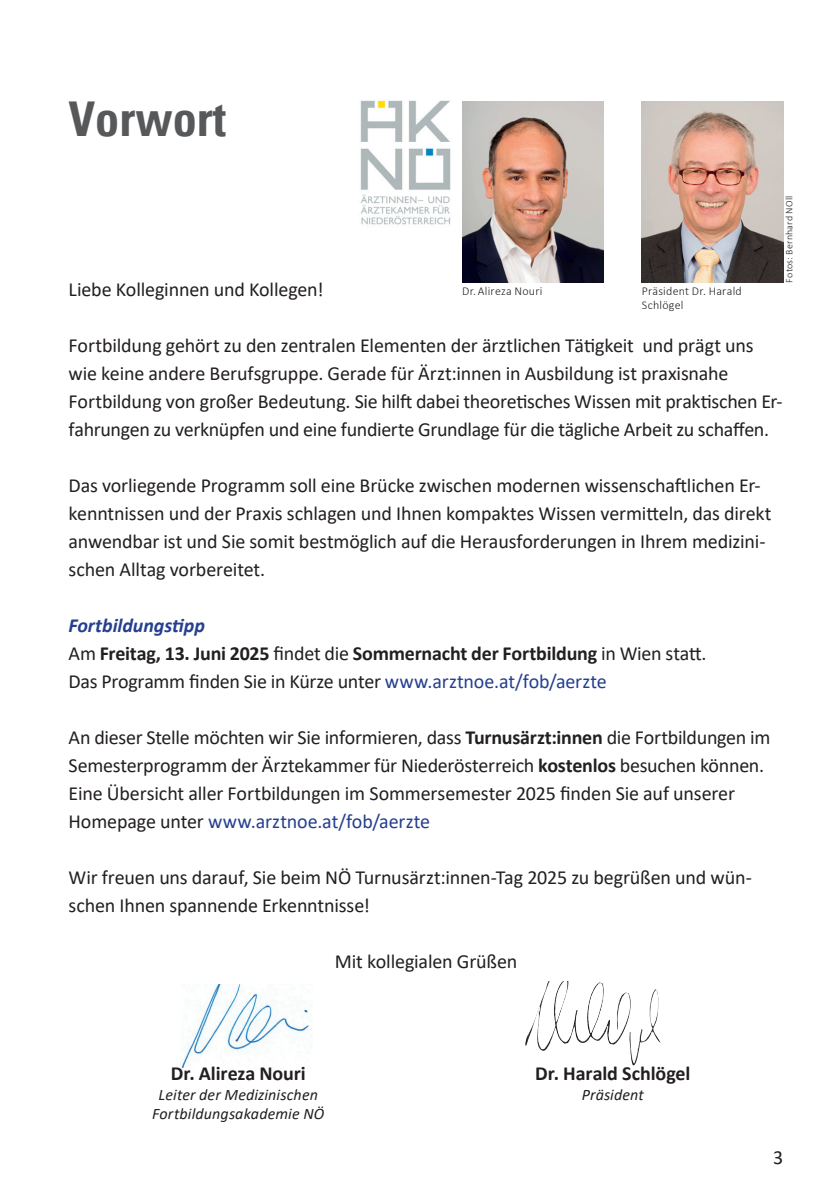
<style>
.page{position:relative;width:840px;height:1191px;background:#fff}
.page>*{position:absolute;margin:0;border:0;box-sizing:border-box;transform-origin:0 0}
.t1{font:700 condensed 48px "Univers";color:#57585a}
.t2{font:20px/28px "Calibri";letter-spacing:-.01em;color:#231f20}
.t3{font:700 20px "Calibri";letter-spacing:-.005em;color:#231f20}
.t4{font:italic 16px/19.2px "Calibri";letter-spacing:.005em;color:#231f20;text-align:center}
.t5{font:300 12px/14.4px "Calibri";letter-spacing:.02em;color:#231f20}
.t6{font:300 10px "Calibri";letter-spacing:.02em;color:#231f20}
.s1{font-weight:700;font-style:italic;color:#253f8e}
.s2{font-weight:700}
.s3{color:#253f8e}
</style>
<div class="page">
<img style="left:462px;top:101px;width:141px;height:181px">
<img style="left:641px;top:101px;width:142px;height:181px">
<img style="left:360px;top:100px;width:91px;height:125px">
<img style="left:181px;top:985px;width:129px;height:84px">
<img style="left:525px;top:981px;width:135px;height:84px">
<h1 class="t1" style="left:69px;top:89px;width:159px">Vorwort</h1>
<p class="t6" style="left:782px;top:282px;width:88px;rotate:-90deg">Fotos: Bernhard NOll</p>
<p class="t2" style="left:69px;top:275px;width:256px">Liebe Kolleginnen und Kollegen!</p>
<p class="t2" style="left:69px;top:331px;width:715px">Fortbildung gehört zu den zentralen Elementen der ärztlichen Tätigkeit und prägt uns wie keine andere Berufsgruppe. Gerade für Ärzt:innen in Ausbildung ist praxisnahe Fortbildung von großer Bedeutung. Sie hilft dabei theoretisches Wissen mit praktischen Er&shy;fahrungen zu verknüpfen und eine fundierte Grundlage für die tägliche Arbeit zu schaffen.</p>
<p class="t2" style="left:69px;top:471px;width:704px">Das vorliegende Programm soll eine Brücke zwischen modernen wissenschaftlichen Er&shy;kenntnissen und der Praxis schlagen und Ihnen kompaktes Wissen vermitteln, das direkt anwendbar ist und Sie somit bestmöglich auf die Herausforderungen in Ihrem medizini&shy;schen Alltag vorbereitet.</p>
<p class="t2" style="left:69px;top:611px;width:639px"><span class="s1">Fortbildungstipp<br></span>Am <span class="s2">Freitag, 13. Juni 2025</span> findet die <span class="s2">Sommernacht der Fortbildung</span> in Wien statt.<br>Das Programm finden Sie in Kürze unter <span class="s3">www.arztnoe.at/fob/aerzte</span></p>
<p class="t2" style="left:69px;top:723px;width:703px">An dieser Stelle möchten wir Sie informieren, dass <span class="s2">Turnusärzt:innen</span> die Fortbildungen im Semesterprogramm der Ärztekammer für Niederösterreich <span class="s2">kostenlos</span> besuchen können.<br>Eine Übersicht aller Fortbildungen im Sommersemester 2025 finden Sie auf unserer Homepage unter <span class="s3">www.arztnoe.at/fob/aerzte</span></p>
<p class="t2" style="left:69px;top:863px;width:684px">Wir freuen uns darauf, Sie beim NÖ Turnusärzt:innen-Tag 2025 zu begrüßen und wün&shy;schen Ihnen spannende Erkenntnisse!</p>
<p class="t2" style="left:335px;top:947px;width:184px">Mit kollegialen Grüßen</p>
<p class="t5" style="left:462px;top:283px;width:82px">Dr.Alireza Nouri</p>
<p class="t5" style="left:641px;top:283px;width:101px">Präsident Dr. Harald<br>Schlögel</p>
<p class="t3" style="left:171px;top:1059px;width:136px">Dr. Alireza Nouri</p>
<p class="t4" style="left:152px;top:1084px;width:174px">Leiter der Medizinischen<br>Fortbildungsakademie NÖ</p>
<p class="t3" style="left:535px;top:1059px;width:157px">Dr. Harald Schlögel</p>
<p class="t4" style="left:581px;top:1084px;width:64px">Präsident</p>
<p class="t2" style="left:772px;top:1143px;width:12px">3</p>
</div>
